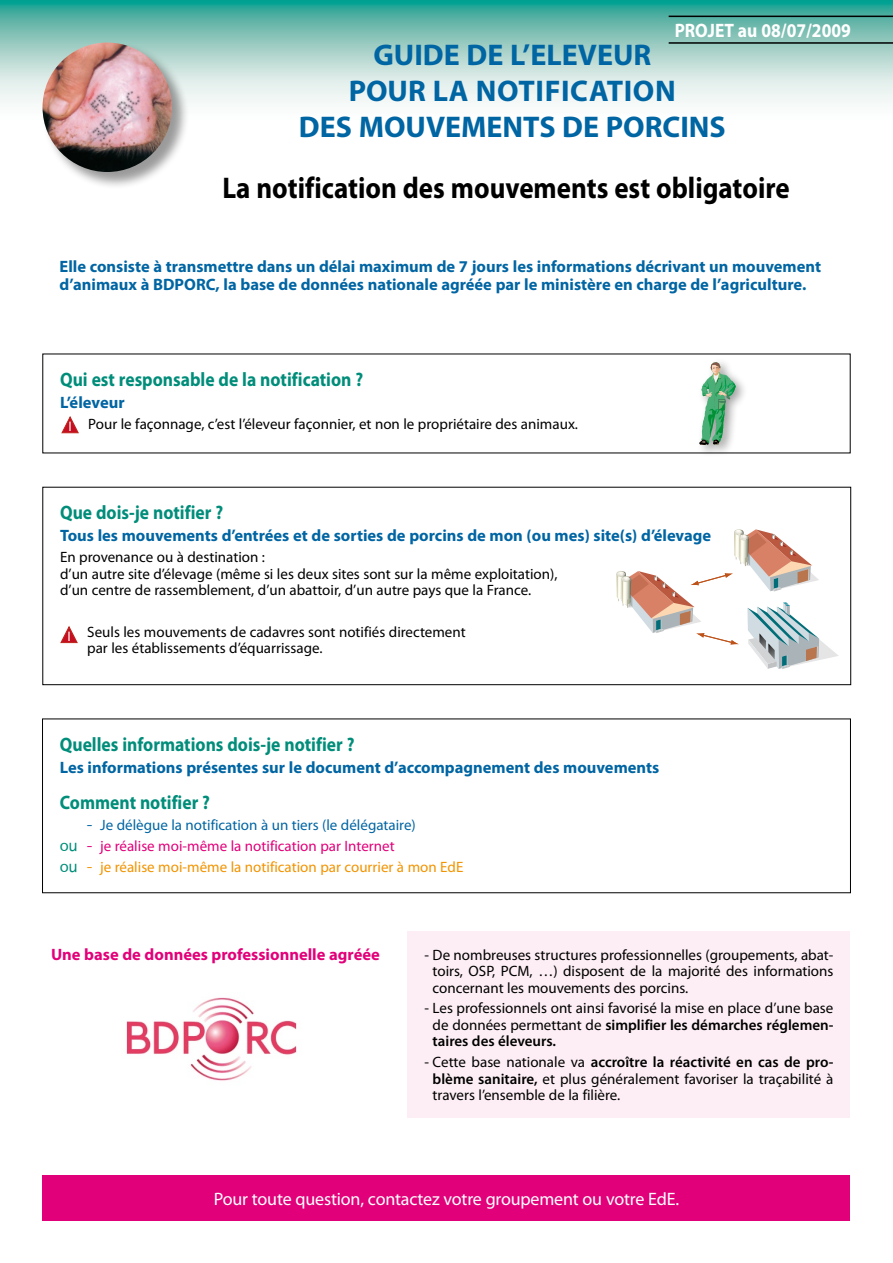
<style>
.page{position:relative;width:893px;height:1263px;background:#fff}
.page>*{position:absolute;margin:0;border:0;box-sizing:border-box;transform-origin:0 0}
.t1{font:700 30px/36px "Myriad Pro";color:#0065a3;text-align:center}
.t2{font:700 30px "Myriad Pro";color:#000;scale:.9 1}
.t3{font:700 19.5px "Myriad Pro";color:#008d7a;scale:.9 1}
.t4{font:700 19.5px "Myriad Pro";color:#fff;scale:.9 1}
.t5{font:18px "Myriad Pro";letter-spacing:-.01em;color:#fff}
.t6{font:700 16.5px/18px "Myriad Pro";color:#0065a3}
.t7{font:700 16.5px "Myriad Pro";color:#e2007a}
.t8{font:15px/16.5px "Myriad Pro";color:#000;text-align:justify}
.t9{font:15px "Myriad Pro";color:#f29400}
.t10{font:15px "Myriad Pro";color:#0065a3}
.t11{font:15px "Myriad Pro";color:#e2007a}
.t12{font:13.95px "Myriad Pro";color:#fff}
.s1{color:#008d7a}
.s2{font-weight:600}
</style>
<div class="page">
<svg style="left:0;top:0;width:893px;height:103px;background:#98cec5"></svg>
<div style="left:42px;top:42px;width:147px;height:147px;background:#000;opacity:.4"></div>
<img style="left:43px;top:43px;width:129px;height:129px;border-radius:65px">
<div style="left:407px;top:931px;width:443px;height:187px;background:#fceef4"></div>
<img style="left:126px;top:997px;width:171px;height:84px">
<div style="left:43px;top:1175px;width:807px;height:45px;background:#e2007a"></div>
<hr style="left:669px;top:16px;width:224px;height:1px;background:#000">
<hr style="left:669px;top:42px;width:224px;height:2px;background:#000">
<svg style="left:61px;top:416px;width:18px;height:18px"></svg>
<div style="left:695px;top:357px;width:53px;height:100px;background:#000;opacity:.4"></div>
<svg style="left:700px;top:362px;width:36px;height:83px"></svg>
<div style="left:43px;top:487px;width:808px;height:198px;border:1px solid #000"></div>
<svg style="left:616px;top:529px;width:223px;height:140px"></svg>
<svg style="left:60px;top:626px;width:18px;height:17px"></svg>
<h2 class="t4" style="left:675px;top:18px;width:197px">PROJET au 08/07/2009</h2>
<h1 class="t1" style="left:299px;top:36px;width:428px">GUIDE DE L’ELEVEUR<br>POUR la notification<br>DES MOUVEMENTS DE PORCINS</h1>
<h1 class="t2" style="left:222px;top:168px;width:632px">La notification des mouvements est obligatoire</h1>
<p class="t6" style="left:60px;top:257px;width:763px">Elle consiste à transmettre dans un délai maximum de 7 jours les informations décrivant un mouvement d’animaux à BDPORC, la base de données nationale agréée par le ministère en charge de l’agriculture.</p>
<h2 class="t3" style="left:60px;top:367px;width:338px">Qui est responsable de la notification ?</h2>
<p class="t6" style="left:60px;top:393px;width:66px">L’éleveur</p>
<p class="t8" style="left:88px;top:415px;width:491px">Pour le façonnage, c’est l’éleveur façonnier, et non le propriétaire des animaux.</p>
<p class="t12" style="left:68px;top:418px;width:5px">I</p>
<h2 class="t3" style="left:60px;top:500px;width:183px">Que dois-je notifier ?</h2>
<p class="t6" style="left:60px;top:526px;width:653px">Tous les mouvements d’entrées et de sorties de porcins de mon (ou mes) site(s) d’élevage</p>
<p class="t8" style="left:60px;top:549px;width:499px;text-align:left">En provenance ou à destination :<br>d’un autre site d’élevage (même si les deux sites sont sur la même exploitation), d’un centre de rassemblement, d’un abattoir, d’un autre pays que la France.</p>
<p class="t8" style="left:87px;top:623px;width:380px">Seuls les mouvements de cadavres sont notifiés directement par les établissements d’équarrissage.</p>
<p class="t12" style="left:67px;top:627px;width:5px">I</p>
<h2 class="t3" style="left:60px;top:731px;width:329px">Quelles informations dois-je notifier ?</h2>
<p class="t6" style="left:60px;top:758px;width:601px">Les informations présentes sur le document d’accompagnement des mouvements</p>
<h2 class="t3" style="left:60px;top:790px;width:168px">Comment notifier ?</h2>
<p class="t10" style="left:100px;top:816px;width:317px">Je délègue la notification à un tiers (le délégataire)</p>
<p class="t11" style="left:60px;top:836px;width:336px"><span class="s1">□◆</span> je réalise moi-même la notification par Internet</p>
<p class="t9" style="left:60px;top:857px;width:405px"><span class="s1">□◆</span> je réalise moi-même la notification par courrier à mon EdE</p>
<p class="t7" style="left:51px;top:943px;width:330px">Une base de données professionnelle agréée</p>
<p class="t8" style="left:433px;top:946px;width:402px;text-indent:-8px">- De nombreuses structures professionnelles (groupements, abat&shy;toirs, OSP, PCM, …) disposent de la majorité des informations concernant les mouvements des porcins.</p>
<p class="t8" style="left:433px;top:1000px;width:402px;text-indent:-8px">- Les professionnels ont ainsi favorisé la mise en place d’une base de données permettant de <span class="s2">simplifier les démarches réglemen&shy;taires des éleveurs.</span></p>
<p class="t8" style="left:433px;top:1053px;width:402px;text-indent:-8px">- Cette base nationale va <span class="s2">accroître la réactivité en cas de pro&shy;blème sanitaire,</span> et plus généralement favoriser la traçabilité à travers l’ensemble de la filière.</p>
<p class="t5" style="left:214px;top:1187px;width:467px">Pour toute question, contactez votre groupement ou votre EdE.</p>
</div>
